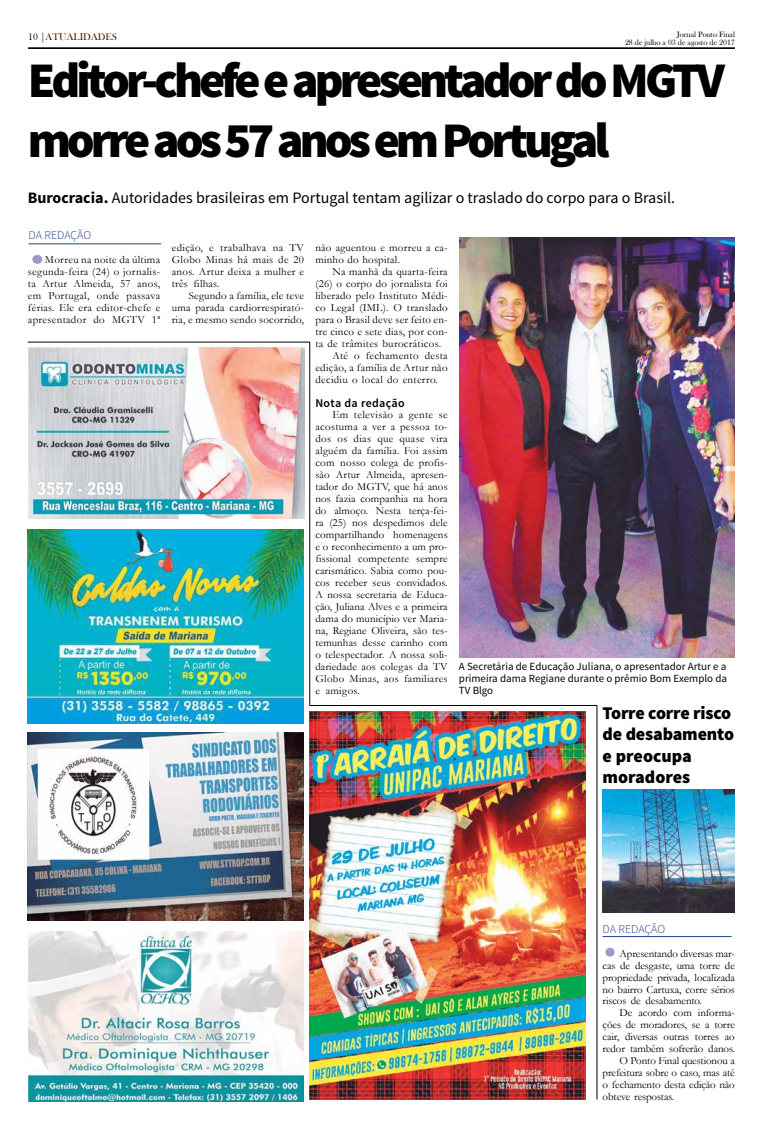
<style>
.page{position:relative;width:766px;height:1134px;background:#fff}
.page>*{position:absolute;margin:0;border:0;box-sizing:border-box;transform-origin:0 0}
.t1{font:900 49.8px/59.8px "Source Sans Pro";letter-spacing:-.08em;color:#000}
.t2{font:900 17.9px/21.5px "Source Sans Pro";letter-spacing:-.01em;color:#000}
.t3{font:15.9px "Source Sans Pro";color:#000}
.t4{font:300 12px "Source Sans Pro";letter-spacing:-.01em;color:#25408f}
.t5{font:600 12px "Source Sans Pro";letter-spacing:.03em;color:#000}
.t6{font:11px/12px "Garamond";letter-spacing:.02em;color:#000;text-align:justify}
.t7{font:11px "Garamond";letter-spacing:-.01em;color:#000}
.t8{font:11px/12px "Source Sans Pro";color:#000;text-align:justify}
.t9{font:10px "Bask Old Face";color:#551c00}
.t10{font:8px/8px "Bask Old Face";color:#000;text-align:right}
.s1{color:#000}
.s2{font-weight:700}
</style>
<div class="page">
<hr style="left:28px;top:48px;width:706px;height:1px;background:#000">
<img style="left:29px;top:931px;width:274px;height:170px">
<img style="left:28px;top:733px;width:275px;height:188px">
<img style="left:28px;top:529px;width:275px;height:195px">
<img style="left:29px;top:348px;width:275px;height:170px">
<hr style="left:28px;top:342px;width:281px;height:1px;background:#000">
<hr style="left:309px;top:342px;width:1px;height:363px;background:#000">
<img style="left:310px;top:711px;width:275px;height:388px">
<hr style="left:309px;top:705px;width:287px;height:1px;background:#000">
<hr style="left:596px;top:705px;width:1px;height:394px;background:#000">
<hr style="left:29px;top:243px;width:132px;height:1px;background:#25408f">
<div style="left:32px;top:255px;width:10px;height:9px;background:#9b9bc5;border-radius:50%"></div>
<img style="left:459px;top:238px;width:275px;height:420px">
<div style="left:605px;top:948px;width:9px;height:9px;background:#9b9bc5;border-radius:50%"></div>
<hr style="left:602px;top:936px;width:129px;height:1px;background:#25408f">
<img style="left:602px;top:789px;width:132px;height:123px">
<p class="t9" style="left:28px;top:32px;width:90px"><span class="s1">10</span> |ATUALIDADES</p>
<p class="t10" style="left:624px;top:30px;width:111px">Jornal Ponto Final<br>28 de julho a 03 de agosto de 2017</p>
<h1 class="t1" style="left:28px;top:53px;width:698px">Editor-chefe e apresentador do MGTV morre aos 57 anos em Portugal</h1>
<h3 class="t3" style="left:28px;top:188px;width:648px"><span class="s2">Burocracia.</span> Autoridades brasileiras em Portugal tentam agilizar o traslado do corpo para o Brasil.</h3>
<p class="t4" style="left:29px;top:228px;width:64px">DA REDAÇÃO</p>
<p class="t6" style="left:28px;top:253px;width:134px;text-indent:17px">Morreu na noite da última segunda-feira (24) o jornalis&shy;ta Artur Almeida, 57 anos, em Portugal, onde passava férias. Ele era editor-chefe e apresentador do MGTV 1ª</p>
<p class="t6" style="left:172px;top:241px;width:134px">edição, e trabalhava na TV Globo Minas há mais de 20 anos. Artur deixa a mulher e três filhas.</p>
<p class="t6" style="left:315px;top:241px;width:134px">não aguentou e morreu a ca&shy;minho do hospital.</p>
<p class="t6" style="left:332px;top:265px;width:117px">Na manhã da quarta-feira</p>
<p class="t6" style="left:315px;top:277px;width:134px">(26) o corpo do jornalista foi</p>
<p class="t6" style="left:315px;top:289px;width:134px">liberado pelo Instituto Médi-</p>
<p class="t6" style="left:315px;top:301px;width:134px">co Legal (IML). O translado</p>
<p class="t6" style="left:315px;top:313px;width:134px">para o Brasil deve ser feito en-</p>
<p class="t6" style="left:315px;top:325px;width:134px">tre cinco e sete dias, por con-</p>
<p class="t6" style="left:315px;top:337px;width:127px">ta de trâmites burocráticos.</p>
<p class="t6" style="left:332px;top:349px;width:117px">Até o fechamento desta</p>
<p class="t6" style="left:315px;top:361px;width:134px">edição, a família de Artur não</p>
<p class="t6" style="left:315px;top:373px;width:124px">decidiu o local do enterro.</p>
<p class="t5" style="left:315px;top:395px;width:91px">Nota da redação</p>
<p class="t6" style="left:315px;top:409px;width:134px;text-indent:17px">Em televisão a gente se acostuma a ver a pessoa to&shy;dos os dias que quase vira alguém da família. Foi assim com nosso colega de profis&shy;são Artur Almeida, apresen&shy;tador do MGTV, que há anos nos fazia companhia na hora do almoço. Nesta terça-fei&shy;ra (25) nos despedimos dele compartilhando homenagens e o reconhecimento a um pro&shy;fissional competente sempre carismático. Sabia como pou&shy;cos receber seus convidados.<br>A nossa secretaria de Educa&shy;ção, Juliana Alves e a primeira dama do município ver Maria&shy;na, Regiane Oliveira, são tes&shy;temunhas desse carinho com o telespectador. A nossa soli&shy;dariedade aos colegas da TV Globo Minas, aos familiares e amigos.</p>
<p class="t6" style="left:172px;top:289px;width:134px;text-indent:17px">Segundo a família, ele teve uma parada cardiorrespirató&shy;ria, e mesmo sendo socorrido,</p>
<p class="t8" style="left:459px;top:660px;width:269px">A Secretária de Educação Juliana, o apresentador Artur e a primeira dama Regiane durante o prêmio Bom Exemplo da TV Blgo</p>
<h2 class="t2" style="left:602px;top:703px;width:133px">Torre corre risco de desabamento e preocupa moradores</h2>
<p class="t4" style="left:602px;top:921px;width:64px">DA REDAÇÃO</p>
<p class="t6" style="left:602px;top:947px;width:134px;text-indent:17px">Apresentando diversas mar&shy;cas de desgaste, uma torre de propriedade privada, localizada no bairro Cartuxa, corre sérios riscos de desabamento.</p>
<p class="t7" style="left:619px;top:1005px;width:117px">De acordo com informa-</p>
<p class="t7" style="left:602px;top:1017px;width:134px">ções de moradores, se a torre</p>
<p class="t7" style="left:602px;top:1029px;width:134px">cair, diversas outras torres ao</p>
<p class="t7" style="left:602px;top:1041px;width:134px">redor também sofrerão danos.</p>
<p class="t7" style="left:619px;top:1053px;width:117px">O Ponto Final questionou a</p>
<p class="t7" style="left:602px;top:1065px;width:134px">prefeitura sobre o caso, mas até</p>
<p class="t7" style="left:602px;top:1077px;width:134px">o fechamento desta edição não</p>
<p class="t7" style="left:602px;top:1089px;width:73px">obteve respostas.</p>
</div>
